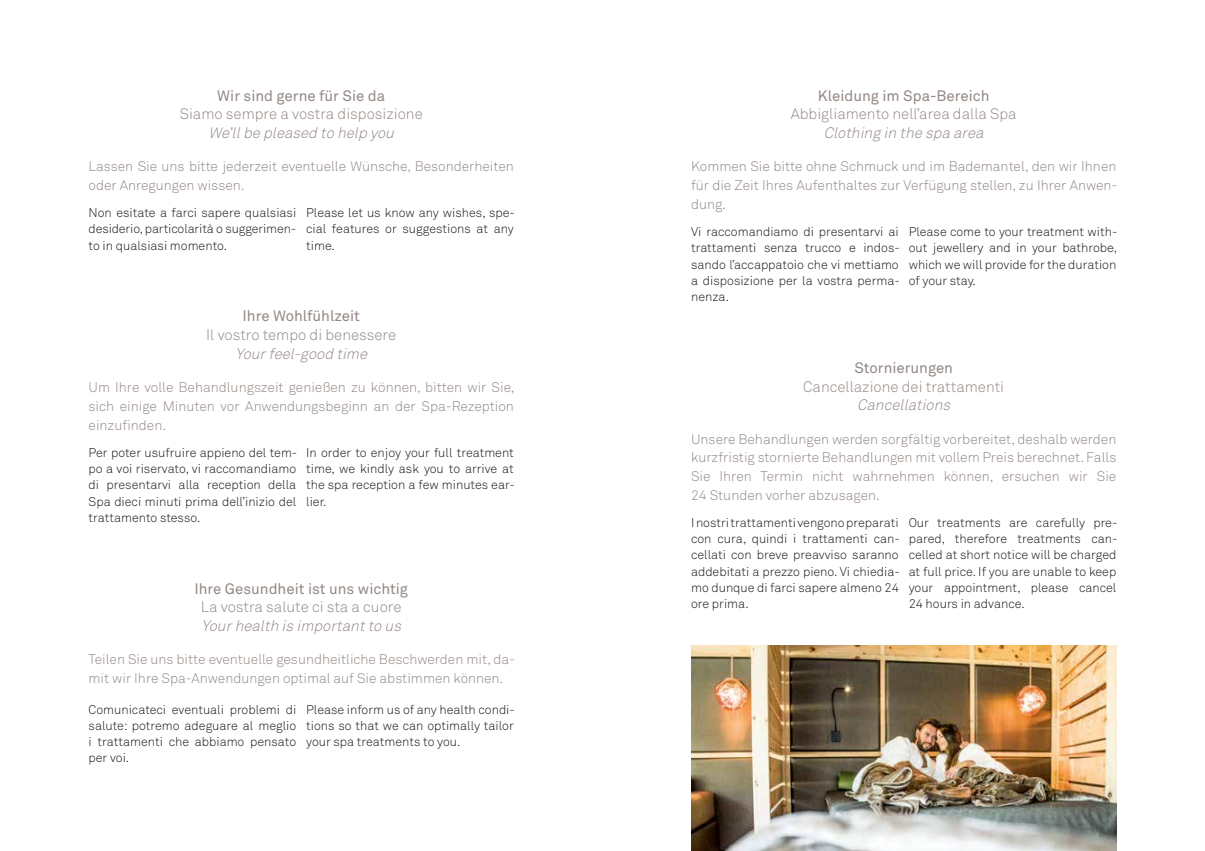
<style>
.page{position:relative;width:1205px;height:851px;background:#fff}
.page>*{position:absolute;margin:0;border:0;box-sizing:border-box;transform-origin:0 0}
.t1{font:300 15px "Akkurat";color:#938884}
.t2{font:italic 300 15px "Akkurat";color:#938884}
.t3{font:15px "Akkurat";color:#938884}
.t4{font:300 13.75px/18.8px "Akkurat";color:#938884;text-align:justify}
.t5{font:300 12.5px/16.2px "Akkurat";color:#181716;text-align:justify}
</style>
<div class="page">
<img style="left:691px;top:645px;width:425px;height:205px">
<p class="t3" style="left:217px;top:86px;width:169px">Wir sind gerne für Sie da</p>
<p class="t1" style="left:180px;top:105px;width:244px">Siamo sempre a vostra disposizione</p>
<p class="t2" style="left:208px;top:123px;width:191px">We’llbe pleased to help you</p>
<p class="t3" style="left:818px;top:86px;width:173px">Kleidung im Spa-Bereich</p>
<p class="t1" style="left:791px;top:105px;width:227px">Abbigliamento nell’area dalla Spa</p>
<p class="t2" style="left:824px;top:123px;width:165px">Clothing in the spa area</p>
<p class="t4" style="left:89px;top:157px;width:427px">Lassen Sie uns bitte jederzeit eventuelle Wünsche, Besonderheiten oder Anregungen wissen.</p>
<p class="t4" style="left:691px;top:157px;width:428px">Kommen Sie bitte ohne Schmuck und im Bademantel, den wir Ihnen für die Zeit Ihres Aufenthaltes zur Verfügung stellen, zu Ihrer Anwen&shy;dung.</p>
<p class="t5" style="left:89px;top:204px;width:209px">Non esitate a farci sapere qualsiasi desiderio, particolarità o suggerimen&shy;to in qualsiasi momento.</p>
<p class="t5" style="left:306px;top:204px;width:210px">Please let us know any wishes, spe&shy;cial features or suggestions at any time.</p>
<p class="t5" style="left:691px;top:223px;width:210px">Vi raccomandiamo di presentarvi ai trattamenti senza trucco e indos&shy;sando l’accappatoio che vi mettiamo a disposizione per la vostra perma&shy;nenza.</p>
<p class="t5" style="left:909px;top:223px;width:210px">Please come to your treatment with&shy;out jewellery and in your bathrobe, which we will provide for the duration of your stay.</p>
<p class="t3" style="left:243px;top:306px;width:119px">Ihre Wohlfühlzeit</p>
<p class="t1" style="left:206px;top:325px;width:192px">Il vostro tempo di benessere</p>
<p class="t2" style="left:235px;top:344px;width:137px">Yourfeel-good time</p>
<p class="t4" style="left:89px;top:377px;width:427px">Um Ihre volle Behandlungszeit genießen zu können, bitten wir Sie, sich einige Minuten vor Anwendungsbeginn an der Spa-Rezeption einzufinden.</p>
<p class="t5" style="left:89px;top:444px;width:210px">Per poter usufruire appieno del tem&shy;po a voi riservato, vi raccomandiamo di presentarvi alla reception della Spa dieci minuti prima dell’inizio del trattamento stesso.</p>
<p class="t5" style="left:306px;top:444px;width:210px">In order to enjoy your full treatment time, we kindly ask you to arrive at the spa reception a few minutes ear&shy;lier.</p>
<p class="t3" style="left:194px;top:578px;width:215px">Ihre Gesundheit ist uns wichtig</p>
<p class="t1" style="left:201px;top:597px;width:202px">La vostra salute ci sta a cuore</p>
<p class="t2" style="left:201px;top:616px;width:205px">Yourhealth is importantto us</p>
<p class="t4" style="left:89px;top:649px;width:428px">Teilen Sie uns bitte eventuelle gesundheitliche Beschwerden mit, da&shy;mit wir Ihre Spa-Anwendungen optimal auf Sie abstimmen können.</p>
<p class="t5" style="left:89px;top:700px;width:209px">Comunicateci eventuali problemi di salute: potremo adeguare al meglio i trattamenti che abbiamo pensato per voi.</p>
<p class="t5" style="left:306px;top:700px;width:210px">Please inform us of any health condi&shy;tions so that we can optimally tailor your spa treatments to you.</p>
<p class="t3" style="left:854px;top:358px;width:100px">Stornierungen</p>
<p class="t1" style="left:803px;top:377px;width:202px">Cancellazione dei trattamenti</p>
<p class="t2" style="left:857px;top:395px;width:98px">Cancellations</p>
<p class="t4" style="left:691px;top:429px;width:427px">Unsere Behandlungen werden sorgfältig vorbereitet, deshalb werden kurzfristig stornierte Behandlungen mit vollem Preis berechnet. Falls Sie Ihren Termin nicht wahrnehmen können, ersuchen wir Sie 24 Stunden vorher abzusagen.</p>
<p class="t5" style="left:691px;top:514px;width:210px">I nostri trattamenti vengono preparati con cura, quindi i trattamenti can&shy;cellati con breve preavviso saranno addebitati a prezzo pieno. Vi chiedia&shy;mo dunque di farci sapere almeno 24 ore prima.</p>
<p class="t5" style="left:909px;top:514px;width:210px">Our treatments are carefully pre&shy;pared, therefore treatments can&shy;celled at short notice will be charged at full price. If you are unable to keep your appointment, please cancel 24 hours in advance.</p>
</div>
